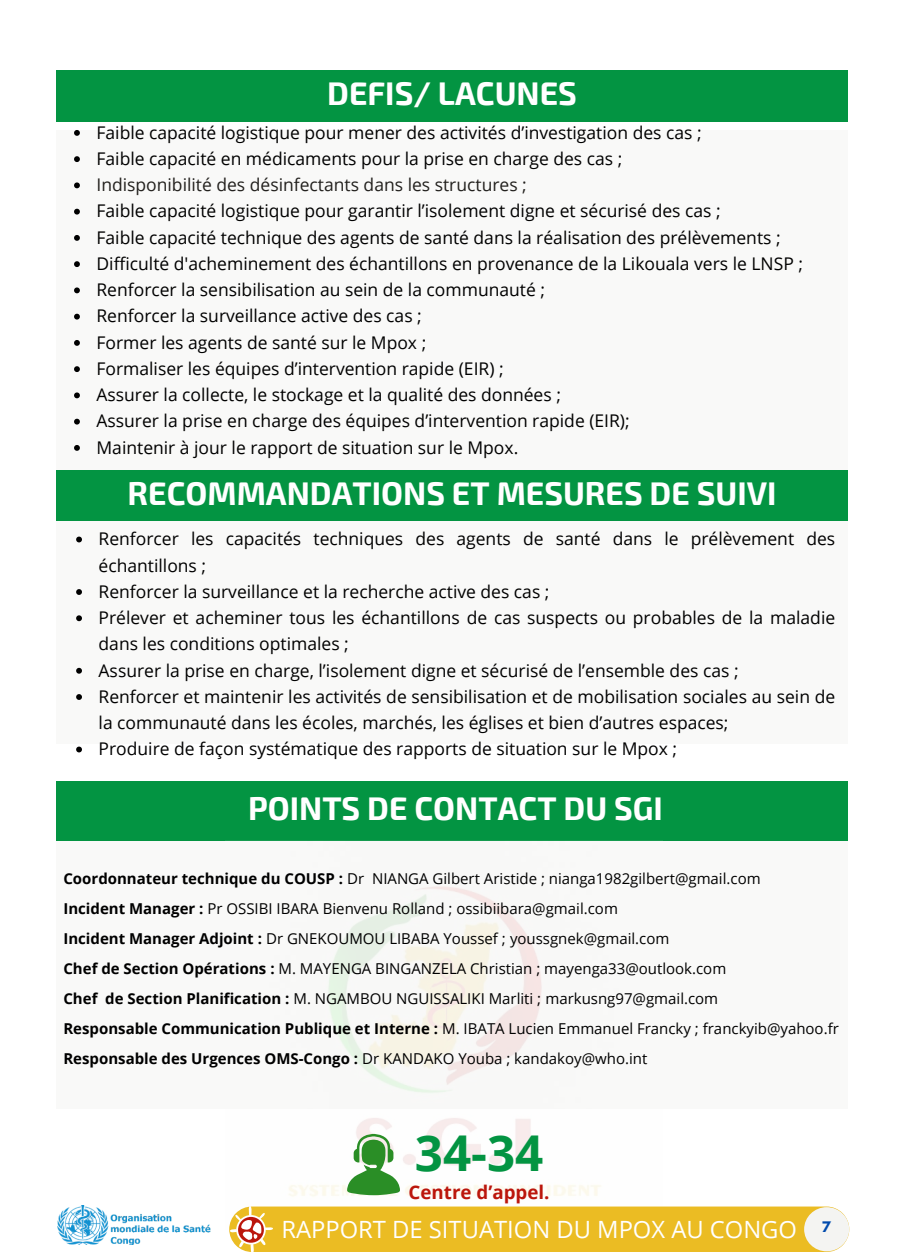
<style>
.page{position:relative;width:900px;height:1260px;background:#fff}
.page>*{position:absolute;margin:0;border:0;box-sizing:border-box;transform-origin:0 0}
.t1{font:700 49.25px "Open Sans";color:#039442}
.t2{font:700 32px "Exo 2";color:#fff}
.t3{font:23.75px "Open Sans";color:#fff}
.t4{font:700 18.75px "Open Sans";color:#bb160c}
.t5{font:17.5px/26.2px "Open Sans";color:#000}
.t6{font:17.5px "Open Sans";color:#22201d}
.t7{font:700 15.75px "Glacial Indifference";color:#004aad}
.t8{font:15px "Open Sans";color:#000}
.t9{font:700 15px "Open Sans";color:#000}
.s1{font-weight:700}
.s2{font-weight:400}
</style>
<div class="page">
<img style="left:57px;top:1205px;width:154px;height:39px">
<div style="left:56px;top:70px;width:792px;height:52px;background:#039442"></div>
<div style="left:56px;top:470px;width:792px;height:52px;background:#039442"></div>
<div style="left:56px;top:521px;width:792px;height:223px;background:#f9f9f8"></div>
<div style="left:56px;top:130px;width:792px;height:340px;background:#f9f9f8"></div>
<div style="left:56px;top:781px;width:792px;height:60px;background:#039442"></div>
<div style="left:56px;top:841px;width:792px;height:267px;background:#f9f9f8"></div>
<img style="left:289px;top:887px;width:312px;height:309px">
<svg style="left:347px;top:1134px;width:52px;height:61px"></svg>
<svg style="left:229px;top:1206px;width:620px;height:46px;background:#ebc038"></svg>
<svg style="left:74px;top:130px;width:6px;height:6px"></svg>
<svg style="left:74px;top:156px;width:6px;height:6px"></svg>
<svg style="left:74px;top:182px;width:6px;height:6px"></svg>
<svg style="left:74px;top:209px;width:6px;height:6px"></svg>
<svg style="left:74px;top:235px;width:6px;height:6px"></svg>
<svg style="left:74px;top:261px;width:6px;height:6px"></svg>
<svg style="left:74px;top:287px;width:6px;height:6px"></svg>
<svg style="left:74px;top:314px;width:6px;height:6px"></svg>
<svg style="left:74px;top:340px;width:6px;height:6px"></svg>
<svg style="left:74px;top:366px;width:6px;height:6px"></svg>
<svg style="left:74px;top:392px;width:6px;height:6px"></svg>
<svg style="left:74px;top:419px;width:6px;height:6px"></svg>
<svg style="left:74px;top:445px;width:6px;height:6px"></svg>
<svg style="left:76px;top:537px;width:6px;height:5px"></svg>
<svg style="left:76px;top:589px;width:6px;height:6px"></svg>
<svg style="left:76px;top:615px;width:6px;height:6px"></svg>
<svg style="left:76px;top:668px;width:6px;height:6px"></svg>
<svg style="left:76px;top:694px;width:6px;height:6px"></svg>
<svg style="left:76px;top:747px;width:6px;height:5px"></svg>
<p class="t2" style="left:327px;top:73px;width:251px">DEFIS/ LACUNES</p>
<h2 class="t5" style="left:97px;top:119px;width:607px">Faible capacité logistique pour mener des activités d’investigation des cas ;</h2>
<p class="t5" style="left:97px;top:145px;width:527px">Faible capacité en médicaments pour la prise en charge des cas ;</p>
<p class="t6" style="left:97px;top:173px;width:432px">Indisponibilité des désinfectants dans les structures ;</p>
<p class="t5" style="left:97px;top:198px;width:626px">Faible capacité logistique pour garantir l’isolement digne et sécurisé des cas ;</p>
<p class="t5" style="left:97px;top:224px;width:686px">Faible capacité technique des agents de santé dans la réalisation des prélèvements ;</p>
<p class="t5" style="left:97px;top:250px;width:708px">Difficulté d'acheminement des échantillons en provenance de la Likouala vers le LNSP ;</p>
<p class="t5" style="left:97px;top:276px;width:450px">Renforcer la sensibilisation au sein de la communauté ;</p>
<p class="t5" style="left:97px;top:303px;width:327px">Renforcer la surveillance active des cas ;</p>
<h2 class="t5" style="left:97px;top:329px;width:331px">Former les agents de santé sur le Mpox ;</h2>
<p class="t5" style="left:97px;top:355px;width:409px">Formaliser les équipes d’intervention rapide (EIR) ;</p>
<p class="t5" style="left:97px;top:381px;width:466px">Assurer la collecte, le stockage et la qualité des données ;</p>
<p class="t5" style="left:97px;top:408px;width:535px">Assurer la prise en charge des équipes d’intervention rapide (EIR);</p>
<p class="t5" style="left:97px;top:434px;width:423px">Maintenir à jour le rapport de situation sur le Mpox.</p>
<p class="t2" style="left:128px;top:473px;width:650px">RECOMMANDATIONS ET MESURES DE SUIVI</p>
<p class="t5" style="left:99px;top:525px;width:738px">Renforcer les capacités techniques des agents de santé dans le prélèvement des échantillons ;</p>
<p class="t5" style="left:99px;top:578px;width:452px">Renforcer la surveillance et la recherche active des cas ;</p>
<p class="t5" style="left:99px;top:604px;width:738px">Prélever et acheminer tous les échantillons de cas suspects ou probables de la maladie dans les conditions optimales ;</p>
<p class="t5" style="left:99px;top:657px;width:642px">Assurer la prise en charge, l’isolement digne et sécurisé de l’ensemble des cas ;</p>
<p class="t5" style="left:99px;top:683px;width:738px">Renforcer et maintenir les activités de sensibilisation et de mobilisation sociales au sein de la communauté dans les écoles, marchés, les églises et bien d’autres espaces;</p>
<h1 class="t5" style="left:99px;top:735px;width:580px">Produire de façon systématique des rapports de situation sur le Mpox ;</h1>
<p class="t2" style="left:248px;top:788px;width:416px">POINTS DE CONTACT DU SGI</p>
<p class="t8" style="left:63px;top:868px;width:699px"><span class="s1">Coordonnateur technique du COUSP :</span> Dr NIANGA Gilbert Aristide ; nianga1982gilbert@gmail.com</p>
<p class="t8" style="left:63px;top:898px;width:556px"><span class="s1">Incident Manager :</span> Pr OSSIBI IBARA Bienvenu Rolland ; ossibiibara@gmail.com</p>
<p class="t8" style="left:63px;top:928px;width:608px"><span class="s1">Incident Manager Adjoint :</span> Dr GNEKOUMOU LIBABA Youssef ; youssgnek@gmail.com</p>
<p class="t8" style="left:63px;top:958px;width:664px"><span class="s1">Chef de Section Opérations :</span> M. MAYENGA BINGANZELA Christian ; mayenga33@outlook.com</p>
<p class="t8" style="left:63px;top:988px;width:656px"><span class="s1">Chef de Section Planification :</span> M. NGAMBOU NGUISSALIKI Marliti ; markusng97@gmail.com</p>
<p class="t8" style="left:63px;top:1018px;width:777px"><span class="s1">Responsable Communication Publique et Interne :</span> M. IBATA Lucien Emmanuel Francky ; franckyib@yahoo.fr</p>
<p class="t9" style="left:63px;top:1048px;width:585px">Responsable des Urgences OMS-Congo : <span class="s2">Dr KANDAKO Youba ; kandakoy@who.int</span></p>
<p class="t1" style="left:415px;top:1118px;width:130px">34-34</p>
<p class="t4" style="left:409px;top:1179px;width:142px">Centre d’appel.</p>
<p class="t3" style="left:281px;top:1212px;width:517px">RAPPORT DE SITUATION DU MPOX AU CONGO</p>
<p class="t7" style="left:822px;top:1217px;width:10px">7</p>
</div>
